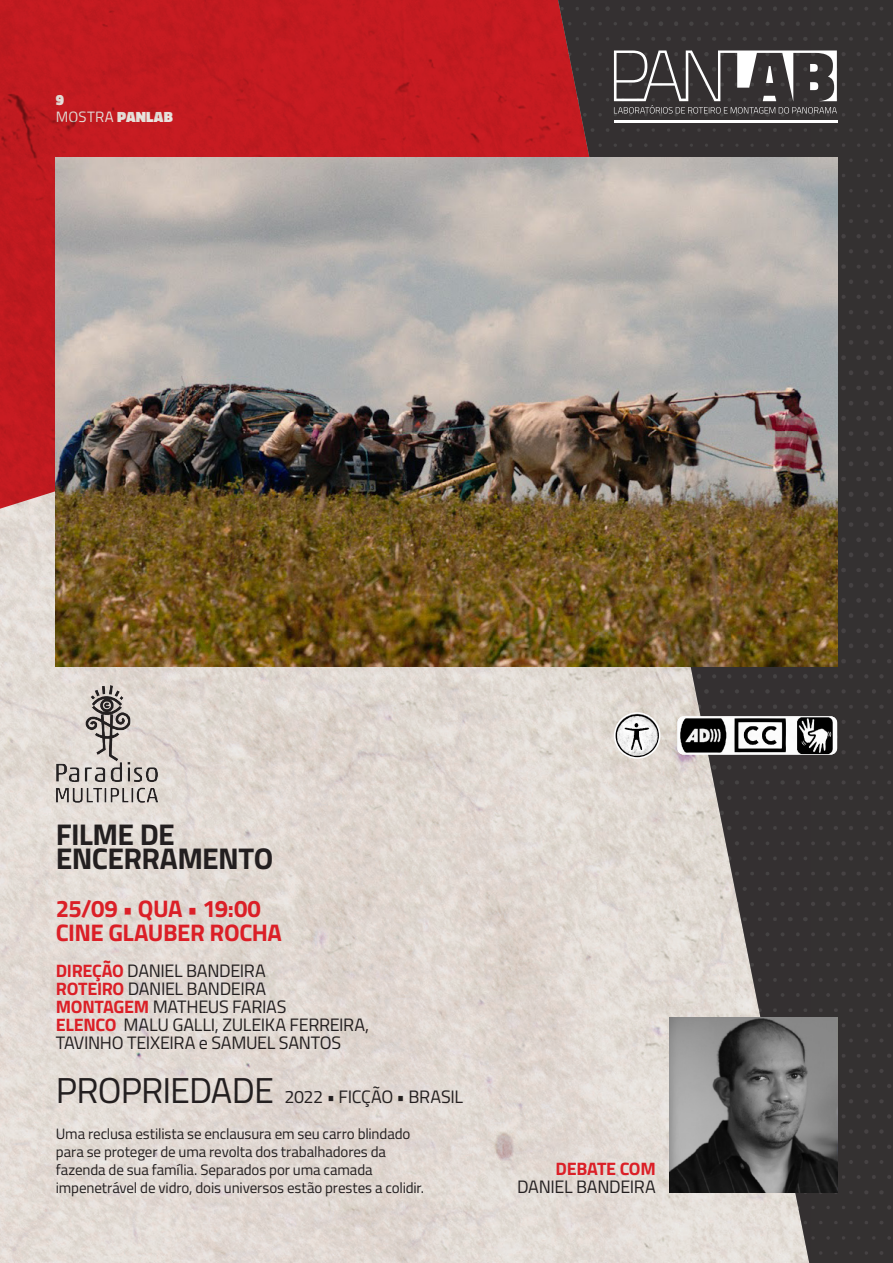
<style>
.page{position:relative;width:893px;height:1263px;background:#fff}
.page>*{position:absolute;margin:0;border:0;box-sizing:border-box;transform-origin:0 0}
.t1{font:700 30px "Cairo";letter-spacing:-.02em;color:#231f20}
.t2{font:700 24px "Cairo";letter-spacing:-.02em;color:#db1f27}
.t3{font:18px "Cairo";letter-spacing:-.02em;color:#231f20}
.t4{font:700 18px "Cairo";letter-spacing:-.02em;color:#db1f27}
.t5{font:15px/18px "Cairo";letter-spacing:-.01em;color:#231f20}
.t6{font:900 15px/17.2px "Cairo";color:#fff}
.s1{font-weight:400}
.s2{font-weight:700;color:#db1f27}
.s3{font-size:36px}
</style>
<div class="page">
<svg style="left:809px;top:0;width:84px;height:1263px;background:#373434"></svg>
<hr style="left:614px;top:120px;width:223px;height:3px;background:#fff">
<svg style="left:809px;top:50px;width:28px;height:64px"></svg>
<img style="left:0;top:0;width:809px;height:1263px">
<img style="left:56px;top:158px;width:781px;height:508px">
<svg style="left:670px;top:1017px;width:167px;height:176px;background:#676767"></svg>
<img style="left:49px;top:677px;width:118px;height:138px">
<img style="left:677px;top:716px;width:160px;height:39px">
<img style="left:615px;top:714px;width:44px;height:43px;border-radius:22px">
<div style="left:614px;top:712px;width:46px;height:47px;border:2px solid #fff;border-radius:50%"></div>
<p class="t6" style="left:56px;top:91px;width:118px">9<br><span class="s1">MOSTRA</span> PANLAB</p>
<p class="t1" style="left:56px;top:810px;width:121px">FILME DE</p>
<p class="t1" style="left:56px;top:834px;width:219px">ENCERRAMENTO</p>
<p class="t2" style="left:56px;top:889px;width:207px">25/09 • QUA • 19:00</p>
<p class="t2" style="left:56px;top:913px;width:228px">CINE GLAUBER ROCHA</p>
<p class="t3" style="left:56px;top:957px;width:212px"><span class="s2">DIREÇÃO</span> DANIEL BANDEIRA</p>
<p class="t3" style="left:56px;top:975px;width:212px"><span class="s2">ROTEIRO</span> DANIEL BANDEIRA</p>
<p class="t3" style="left:56px;top:993px;width:232px"><span class="s2">MONTAGEM</span> MATHEUS FARIAS</p>
<p class="t3" style="left:56px;top:1011px;width:315px"><span class="s2">ELENCO</span> MALU GALLI, ZULEIKA FERREIRA,</p>
<p class="t3" style="left:56px;top:1029px;width:287px">TAVINHO TEIXEIRA e SAMUEL SANTOS</p>
<p class="t3" style="left:56px;top:1083px;width:409px"><span class="s3">PROPRIEDADE</span> 2022 • FICÇÃO • BRASIL</p>
<p class="t5" style="left:56px;top:1124px;width:370px">Uma reclusa estilista se enclausura em seu carro blindado para se proteger de uma revolta dos trabalhadores da fazenda de sua família. Separados por uma camada impenetrável de vidro, dois universos estão prestes a colidir.</p>
<p class="t4" style="left:556px;top:1154px;width:102px">DEBATE COM</p>
<p class="t3" style="left:517px;top:1173px;width:140px">DANIEL BANDEIRA</p>
</div>
